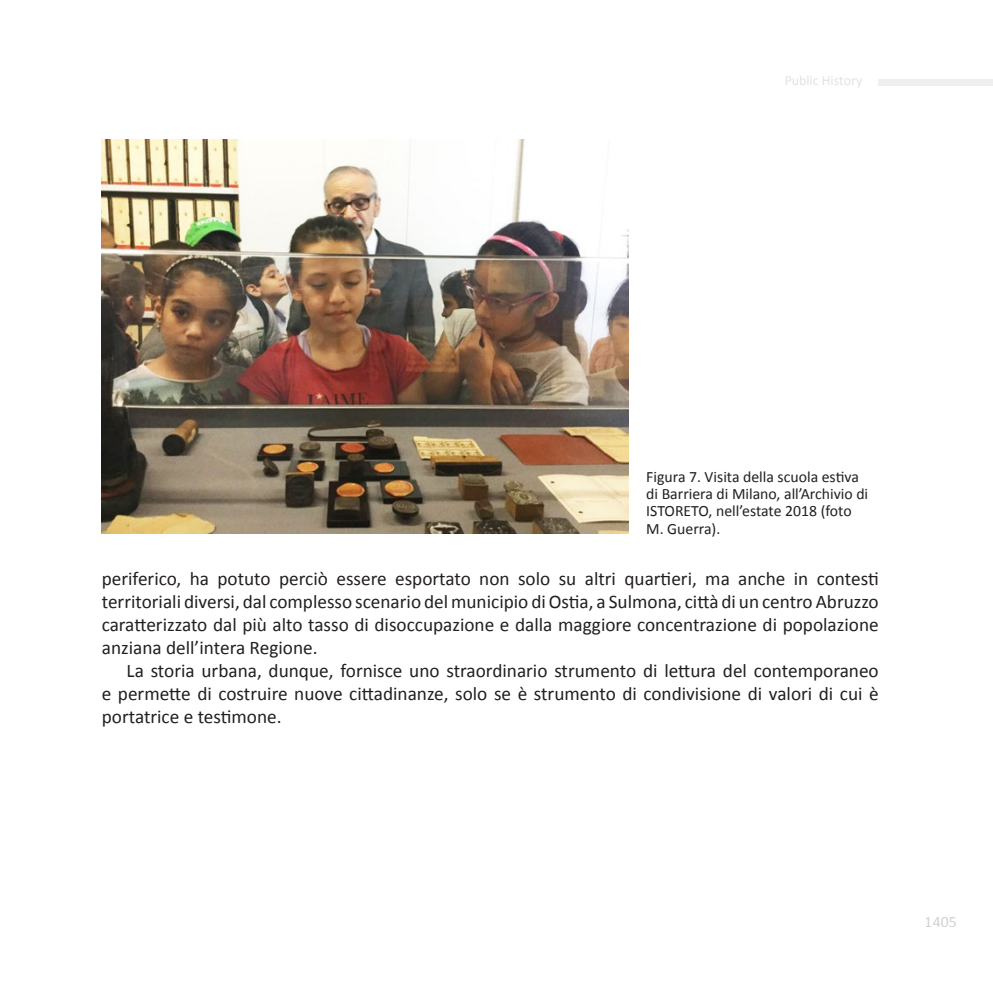
<style>
.page{position:relative;width:993px;height:993px;background:#fff}
.page>*{position:absolute;margin:0;border:0;box-sizing:border-box;transform-origin:0 0}
.t1{font:19.25px/23.1px "Calibri";color:#231f20;text-align:justify}
.t2{font:15.75px/17.2px "Calibri";color:#231f20}
.t3{font:15.75px "Calibri";color:#a9abae}
.t4{font:14px "Calibri";color:#c9c9c9}
</style>
<div class="page">
<div style="left:878px;top:79px;width:114px;height:6px;background:#f0efef"></div>
<img style="left:102px;top:139px;width:526px;height:394px">
<p class="t4" style="left:784px;top:71px;width:79px">Public History</p>
<p class="t2" style="left:646px;top:467px;width:223px">Figura 7. Visita della scuola estiva di Barriera di Milano, all’Archivio di<br>ISTORETO, nell’estate 2018 (foto<br>M. Guerra).</p>
<p class="t1" style="left:102px;top:566px;width:778px">periferico, ha potuto perciò essere esportato non solo su altri quartieri, ma anche in contesti territoriali diversi, dal complesso scenario del municipio di Ostia, a Sulmona, città di un centro Abruzzo caratterizzato dal più alto tasso di disoccupazione e dalla maggiore concentrazione di popolazione anziana dell’intera Regione.</p>
<p class="t1" style="left:102px;top:658px;width:778px;text-indent:25px">La storia urbana, dunque, fornisce uno straordinario strumento di lettura del contemporaneo e permette di costruire nuove cittadinanze, solo se è strumento di condivisione di valori di cui è portatrice e testimone.</p>
<p class="t3" style="left:924px;top:910px;width:33px">1405</p>
</div>
